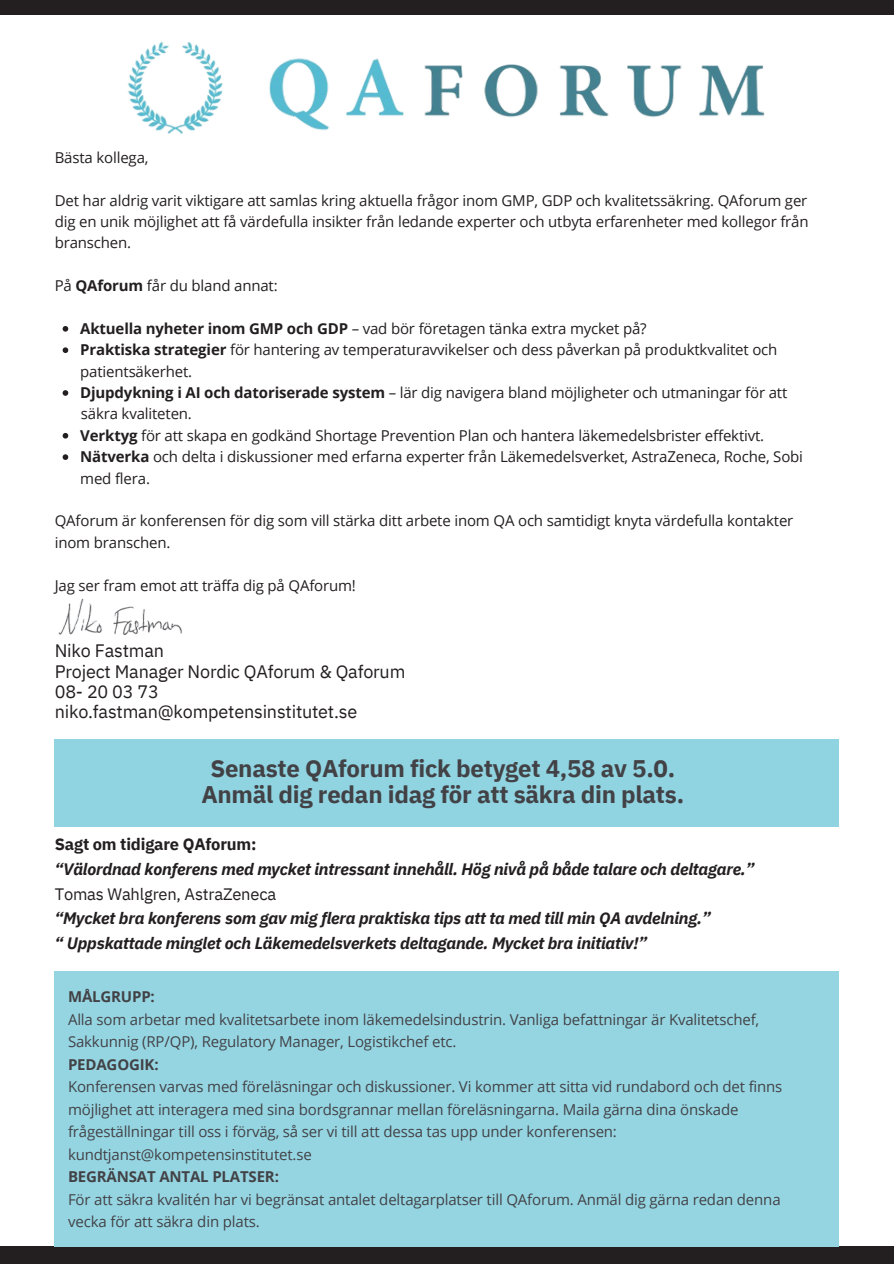
<style>
.page{position:relative;width:894px;height:1264px;background:#fff}
.page>*{position:absolute;margin:0;border:0;box-sizing:border-box;transform-origin:0 0}
.t1{font:700 24px/25.8px "IBM Plex Sans";letter-spacing:-.01em;color:#424246;text-align:center}
.t2{font:18px/20.2px "IBM Plex Sans";letter-spacing:-.01em;color:#231f20}
.t3{font:italic 700 16.5px/24.8px "IBM Plex Sans";letter-spacing:-.01em;color:#231f20}
.t4{font:15px/21.3px "Open Sans";letter-spacing:-.01em;color:#231f20}
.t5{font:15px/22.5px "Open Sans";letter-spacing:-.01em;color:#424246}
.t6{font:700 15px "Open Sans";letter-spacing:-.01em;color:#424246}
.s1{font-weight:700}
.s2{font-style:normal}
.s3{font-weight:400;font-style:normal}
</style>
<div class="page">
<div style="left:54px;top:738px;width:784px;height:88px;background:#90d3e1"></div>
<div style="left:0;top:0;width:893px;height:15px;background:#231f20"></div>
<div style="left:0;top:1246px;width:893px;height:17px;background:#231f20"></div>
<img style="left:58px;top:598px;width:124px;height:37px">
<img style="left:128px;top:41px;width:637px;height:93px">
<div style="left:54px;top:971px;width:784px;height:275px;background:#95d5e2"></div>
<svg style="left:63px;top:326px;width:5px;height:5px"></svg>
<svg style="left:63px;top:347px;width:5px;height:6px"></svg>
<svg style="left:63px;top:390px;width:5px;height:6px"></svg>
<svg style="left:63px;top:433px;width:5px;height:5px"></svg>
<svg style="left:63px;top:454px;width:5px;height:6px"></svg>
<p class="t4" style="left:55px;top:146px;width:95px">Bästa kollega,</p>
<p class="t4" style="left:55px;top:189px;width:755px;text-align:justify">Det har aldrig varit viktigare att samlas kring aktuella frågor inom GMP, GDP och kvalitetssäkring. QAforum ger dig en unik möjlighet att få värdefulla insikter från ledande experter och utbyta erfarenheter med kollegor från branschen.</p>
<p class="t4" style="left:55px;top:275px;width:224px">På <span class="s1">QAforum</span> får du bland annat:</p>
<p class="t4" style="left:80px;top:317px;width:567px"><span class="s1">Aktuella nyheter inom GMP och GDP</span> – vad bör företagen tänka extra mycket på?</p>
<p class="t4" style="left:80px;top:339px;width:698px"><span class="s1">Praktiska strategier</span> för hantering av temperaturavvikelser och dess påverkan på produktkvalitet och patientsäkerhet.</p>
<p class="t4" style="left:80px;top:381px;width:708px"><span class="s1">Djupdykning i AI och datoriserade system</span> – lär dig navigera bland möjligheter och utmaningar för att</p>
<p class="t4" style="left:81px;top:403px;width:112px">säkra kvaliteten.</p>
<p class="t4" style="left:80px;top:424px;width:685px"><span class="s1">Verktyg</span> för att skapa en godkänd Shortage Prevention Plan och hantera läkemedelsbrister effektivt.</p>
<p class="t4" style="left:80px;top:446px;width:724px"><span class="s1">Nätverka</span> och delta i diskussioner med erfarna experter från Läkemedelsverket, AstraZeneca, Roche, Sobi med flera.</p>
<p class="t4" style="left:55px;top:510px;width:740px">QAforum är konferensen för dig som vill stärka ditt arbete inom QA och samtidigt knyta värdefulla kontakter inom branschen.</p>
<p class="t4" style="left:55px;top:574px;width:302px">Jag ser fram emot att träffa dig på QAforum!</p>
<p class="t2" style="left:55px;top:640px;width:352px">Niko Fastman<br>Project Manager Nordic QAforum &amp; Qaforum<br>08- 20 03 73 niko.fastman@kompetensinstitutet.se</p>
<p class="t1" style="left:201px;top:755px;width:484px">Senaste QAforum fick betyget 4,58 av 5.0.<br>Anmäl dig redan idag för att säkra din plats.</p>
<p class="t3" style="left:55px;top:831px;width:701px"><span class="s2">Sagt om tidigare QAforum:<br></span>“Välordnad konferens med mycket intressant innehåll. Hög nivå på både talare och deltagare.” <span class="s3">Tomas Wahlgren, AstraZeneca<br></span>“Mycket bra konferens som gav mig flera praktiska tips att ta med till min QA avdelning.”<br>“ Uppskattade minglet och Läkemedelsverkets deltagande. Mycket bra initiativ!”</p>
<h2 class="t6" style="left:68px;top:986px;width:88px">MÅLGRUPP:</h2>
<h1 class="t5" style="left:68px;top:1007px;width:692px">Alla som arbetar med kvalitetsarbete inom läkemedelsindustrin. Vanliga befattningar är Kvalitetschef,</h1>
<h2 class="t5" style="left:68px;top:1030px;width:390px">Sakkunnig (RP/QP), Regulatory Manager, Logistikchef etc.</h2>
<p class="t6" style="left:68px;top:1053px;width:92px">PEDAGOGIK:</p>
<p class="t5" style="left:68px;top:1075px;width:715px">Konferensen varvas med föreläsningar och diskussioner. Vi kommer att sitta vid rundabord och det finns möjlighet att interagera med sina bordsgrannar mellan föreläsningarna. Maila gärna dina önskade frågeställningar till oss i förväg, så ser vi till att dessa tas upp under konferensen: kundtjanst@kompetensinstitutet.se</p>
<p class="t6" style="left:68px;top:1166px;width:212px">BEGRÄNSAT ANTAL PLATSER:</p>
<p class="t5" style="left:68px;top:1187px;width:714px">För att säkra kvalitén har vi begränsat antalet deltagarplatser till QAforum. Anmäl dig gärna redan denna</p>
<p class="t5" style="left:68px;top:1210px;width:193px">vecka för att säkra din plats.</p>
</div>
